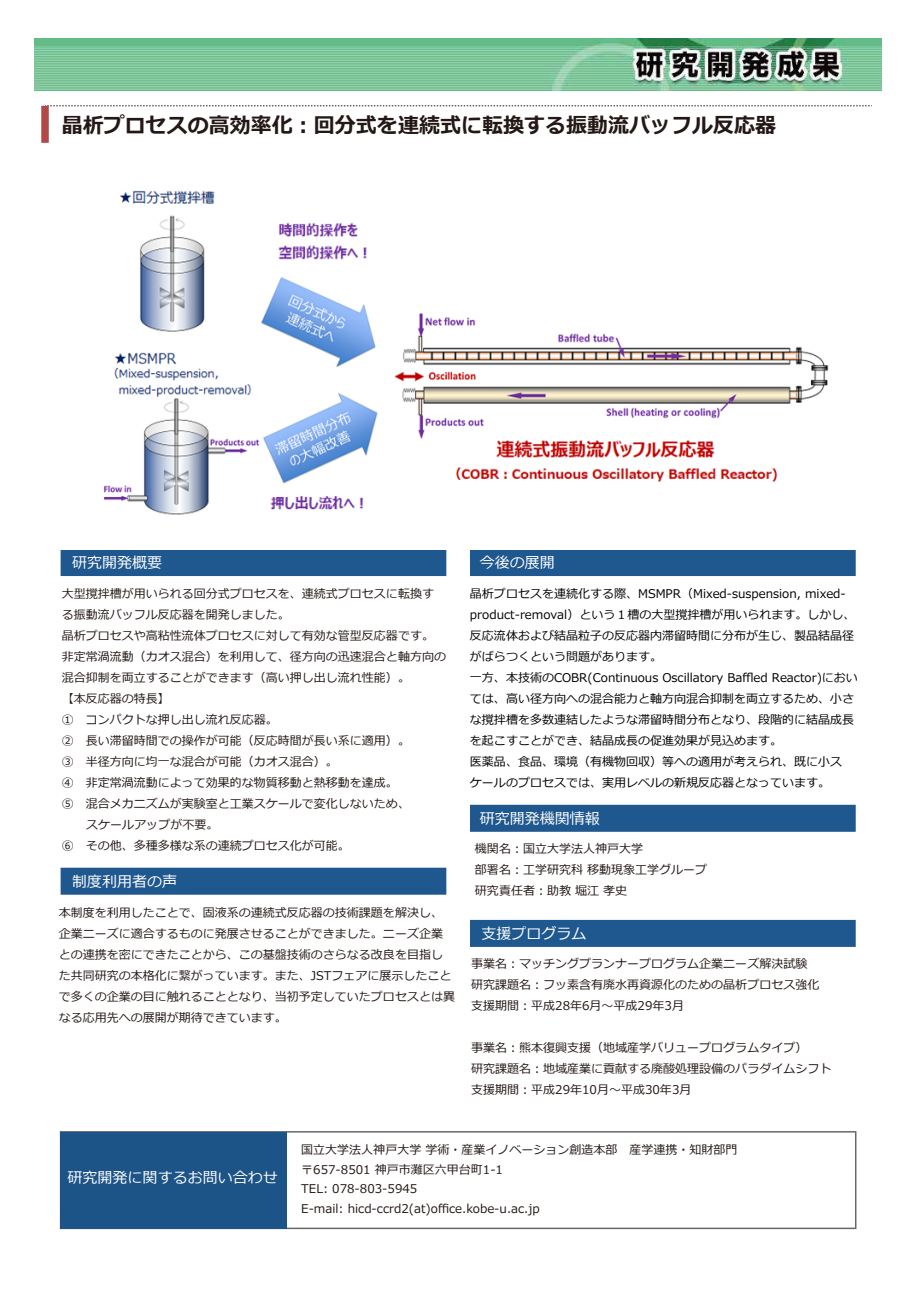
<style>
.page{position:relative;width:919px;height:1289px;background:#fff}
.page>*{position:absolute;margin:0;border:0;box-sizing:border-box;transform-origin:0 0}
.t1{font:700 21px "Meiryo";color:#231815}
.t2{font:15px "Meiryo";color:#fff}
.t3{font:12px/21px "Meiryo";color:#231815}
.t4{font:12px/21px "Meiryo";color:#000}
</style>
<div class="page">
<img style="left:35px;top:38px;width:846px;height:53px">
<svg style="left:45px;top:105px;width:827px;height:1px"></svg>
<div style="left:41px;top:106px;width:8px;height:37px;background:#b24848"></div>
<div style="left:60px;top:1131px;width:796px;height:98px;border:2px solid #686868"></div>
<div style="left:61px;top:1131px;width:226px;height:97px;background:#1d5488"></div>
<div style="left:61px;top:549px;width:385px;height:27px;background:#1f578f"></div>
<div style="left:470px;top:549px;width:385px;height:27px;background:#1f578f"></div>
<div style="left:61px;top:867px;width:385px;height:27px;background:#1f578f"></div>
<div style="left:470px;top:804px;width:385px;height:27px;background:#1f578f"></div>
<div style="left:470px;top:919px;width:385px;height:27px;background:#1f578f"></div>
<img style="left:103px;top:190px;width:726px;height:325px">
<h1 class="t1" style="left:62px;top:110px;width:715px">晶析プロセスの高効率化︓回分式を連続式に転換する振動流バッフル反応器</h1>
<p class="t2" style="left:72px;top:551px;width:91px">研究開発概要</p>
<p class="t2" style="left:480px;top:551px;width:76px">今後の展開</p>
<p class="t3" style="left:62px;top:584px;width:374px">大型撹拌槽が用いられる回分式プロセスを、連続式プロセスに転換す</p>
<p class="t3" style="left:62px;top:605px;width:229px">る振動流バッフル反応器を開発しました。</p>
<p class="t3" style="left:62px;top:626px;width:374px">晶析プロセスや高粘性流体プロセスに対して有効な管型反応器です。</p>
<p class="t3" style="left:62px;top:647px;width:386px">非定常渦流動（カオス混合）を利用して、径方向の迅速混合と軸方向の</p>
<p class="t3" style="left:62px;top:668px;width:350px">混合抑制を両立することができます（高い押し出し流れ性能）。</p>
<p class="t3" style="left:62px;top:689px;width:109px">【本反応器の特長】</p>
<p class="t3" style="left:62px;top:710px;width:229px">①　コンパクトな押し出し流れ反応器。　</p>
<p class="t3" style="left:62px;top:731px;width:350px">②　長い滞留時間での操作が可能（反応時間が長い系に適用）。</p>
<p class="t3" style="left:62px;top:752px;width:289px">③　半径方向に均一な混合が可能（カオス混合）。　</p>
<p class="t3" style="left:62px;top:773px;width:350px">④　非定常渦流動によって効果的な物質移動と熱移動を達成。　</p>
<p class="t3" style="left:62px;top:794px;width:350px">⑤　混合メカニズムが実験室と工業スケールで変化しないため、</p>
<p class="t3" style="left:86px;top:815px;width:134px">スケールアップが不要。</p>
<p class="t3" style="left:62px;top:836px;width:289px">⑥　その他、多種多様な系の連続プロセス化が可能。</p>
<p class="t2" style="left:72px;top:871px;width:106px">制度利用者の声</p>
<p class="t3" style="left:59px;top:902px;width:398px">本制度を利用したことで、固液系の連続式反応器の技術課題を解決し、企業ニーズに適合するものに発展させることができました。ニーズ企業との連携を密にできたことから、この基盤技術のさらなる改良を目指した共同研究の本格化に繋がっています。また、JSTフェアに展示したことで多くの企業の目に触れることとなり、当初予定していたプロセスとは異なる応用先への展開が期待できています。</p>
<p class="t4" style="left:470px;top:584px;width:389px">晶析プロセスを連続化する際、MSMPR（Mixed-suspension, mixed&shy;product-removal）という１槽の大型撹拌槽が用いられます。しかし、反応流体および結晶粒子の反応器内滞留時間に分布が生じ、製品結晶径がばらつくという問題があります。<br>一方、本技術のCOBR(Continuous Oscillatory Baffled Reactor)においては、高い径方向への混合能力と軸方向混合抑制を両立するため、小さな撹拌槽を多数連結したような滞留時間分布となり、段階的に結晶成長を起こすことができ、結晶成長の促進効果が見込めます。<br>医薬品、食品、環境（有機物回収）等への適用が考えられ、既に小ス<br>ケールのプロセスでは、実用レベルの新規反応器となっています。</p>
<p class="t2" style="left:480px;top:808px;width:121px">研究開発機関情報</p>
<p class="t3" style="left:475px;top:838px;width:234px">機関名︓国立大学法人神戸大学<br>部署名︓工学研究科 移動現象工学グループ研究責任者︓助教 堀江 孝史</p>
<p class="t2" style="left:481px;top:922px;width:106px">支援プログラム</p>
<p class="t3" style="left:471px;top:953px;width:350px">事業名︓マッチングプランナープログラム企業ニーズ解決試験研究課題名︓フッ素含有廃水再資源化のための晶析プロセス強化支援期間︓平成28年6月～平成29年3月</p>
<p class="t3" style="left:471px;top:1037px;width:362px">事業名︓熊本復興支援（地域産学バリュープログラムタイプ）<br>研究課題名︓地域産業に貢献する廃酸処理設備のパラダイムシフト支援期間︓平成29年10月～平成30年3月</p>
<p class="t2" style="left:68px;top:1167px;width:211px">研究開発に関するお問い合わせ</p>
<p class="t3" style="left:301px;top:1140px;width:438px;line-height:19.5px">国立大学法人神戸大学 学術・産業イノベーション創造本部　産学連携・知財部門〒657-8501 神戸市灘区六甲台町1-1<br>TEL: 078-803-5945　　<br>E-mail: hicd-ccrd2(at)office.kobe-u.ac.jp</p>
</div>
